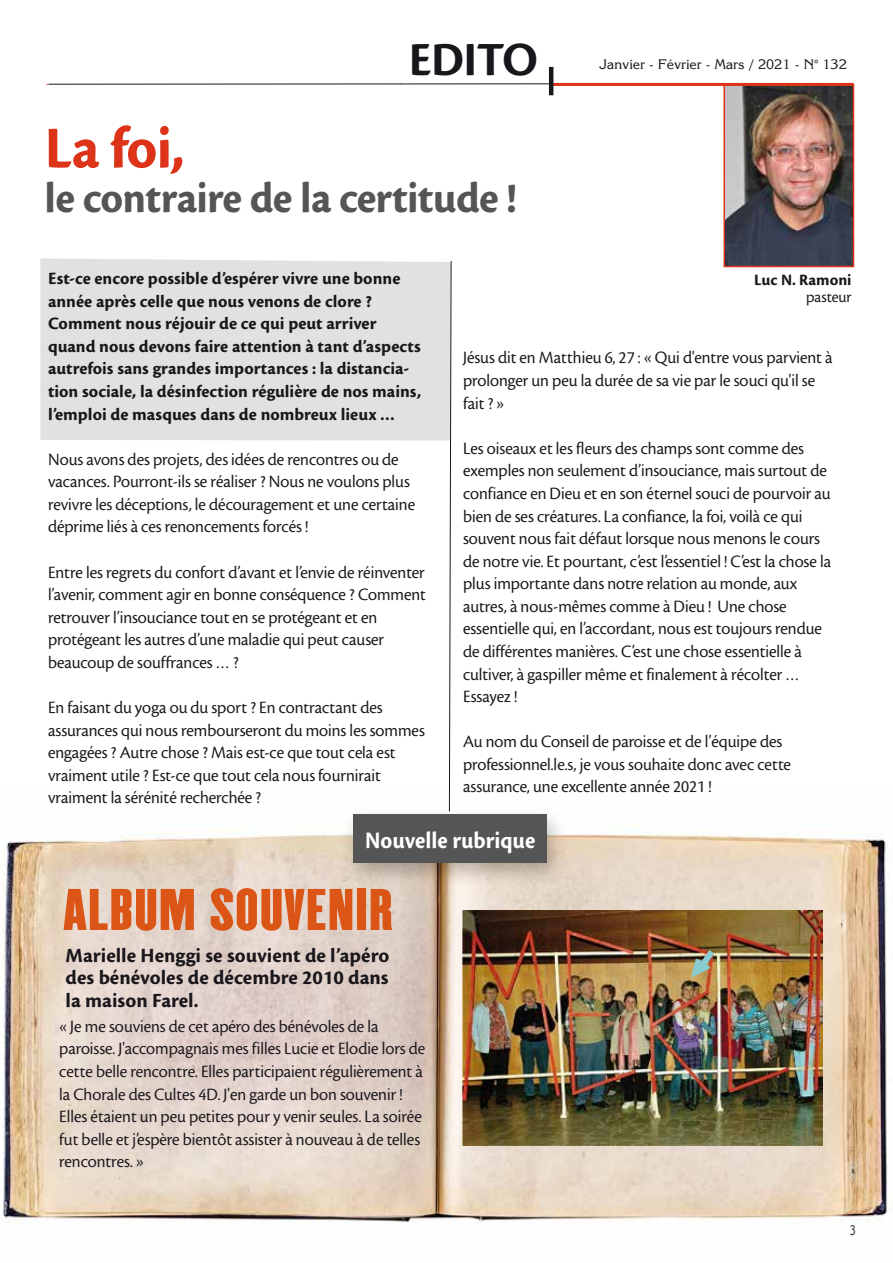
<style>
.page{position:relative;width:893px;height:1263px;background:#fff}
.page>*{position:absolute;margin:0;border:0;box-sizing:border-box;transform-origin:0 0}
.t1{font:61.5px "Cronos MM 700 11";color:#dc3319}
.t2{font:51.3px "Elliot One";color:#db5517;scale:1.37 1}
.t3{font:49.5px "Cronos MM 700 72";letter-spacing:-.005em;color:#1a171c}
.t4{font:45px "Cronos MM 700 11";letter-spacing:-.015em;color:#565556}
.t5{font:24.6px "Cronos MM 700 11";color:#fff;scale:.93 1}
.t6{font:21px/22.6px "Cronos MM 700 11";color:#1a171c;text-align:justify}
.t7{font:18px/22.5px "Cronos MM 408 72";color:#1a171c}
.t8{font:18px/22.5px "Cronos MM 700 11";color:#1a171c}
.t9{font:16.5px "Cronos MM 700 11";color:#1a171c}
.t10{font:16.5px "Cronos MM 408 72";color:#1a171c}
.t11{font:13.5px "Korinna";letter-spacing:-.005em;color:#1a171c}
.t12{font:13.5px "Korinna";letter-spacing:-.005em;color:#1a171c;scale:.67 1}
.s1{font-family:"Myriad Pro"}
</style>
<div class="page">
<img style="left:2px;top:794px;width:891px;height:429px">
<img style="left:726px;top:87px;width:125px;height:177px">
<div style="left:40px;top:258px;width:409px;height:183px;background:#e1e2df"></div>
<hr style="left:48px;top:83px;width:527px;height:2px;background:#1a171c">
<svg style="left:449px;top:261px;width:2px;height:538px"></svg>
<div style="left:723px;top:84px;width:131px;height:183px;border:2px solid #dc3319"></div>
<svg style="left:527px;top:794px;width:2px;height:116px"></svg>
<div style="left:552px;top:83px;width:301px;height:3px;border:2px solid #dc3319"></div>
<hr style="left:549px;top:67px;width:4px;height:28px;background:#1a171c">
<img style="left:335px;top:799px;width:238px;height:94px">
<div style="left:353px;top:814px;width:194px;height:49px;background:#565556"></div>
<img style="left:462px;top:910px;width:361px;height:235px">
<svg style="left:691px;top:943px;width:29px;height:35px"></svg>
<h3 class="t3" style="left:409px;top:33px;width:130px">EDITO</h3>
<h1 class="t1" style="left:45px;top:114px;width:141px">La foi,</h1>
<h3 class="t4" style="left:45px;top:173px;width:474px">le contraire de la certitude !</h3>
<p class="t11" style="left:599px;top:56px;width:249px">Janvier - Février - Mars / 2021 - N<span class="s1">°</span> 132</p>
<p class="t8" style="left:48px;top:267px;width:375px">Est-ce encore possible d’espérer vivre une bonne année après celle que nous venons de clore ?<br>Comment nous réjouir de ce qui peut arriver quand nous devons faire attention à tant d’aspects autrefois sans grandes importances : la distancia&shy;tion sociale, la désinfection régulière de nos mains, l’emploi de masques dans de nombreux lieux …</p>
<p class="t7" style="left:48px;top:448px;width:369px">Nous avons des projets, des idées de rencontres ou de vacances. Pourront-ils se réaliser ? Nous ne voulons plus revivre les déceptions, le découragement et une certaine déprime liés à ces renoncements forcés !</p>
<p class="t7" style="left:48px;top:561px;width:379px">Entre les regrets du confort d’avant et l’envie de réinventer l’avenir, comment agir en bonne conséquence ? Comment retrouver l’insouciance tout en se protégeant et en protégeant les autres d’une maladie qui peut causer beaucoup de souffrances … ?</p>
<p class="t7" style="left:48px;top:696px;width:378px">En faisant du yoga ou du sport ? En contractant des assurances qui nous rembourseront du moins les sommes engagées ? Autre chose ? Mais est-ce que tout cela est vraiment utile ? Est-ce que tout cela nous fournirait vraiment la sérénité recherchée ?</p>
<p class="t9" style="left:754px;top:271px;width:99px">Luc N. Ramoni</p>
<p class="t10" style="left:806px;top:288px;width:47px">pasteur</p>
<p class="t7" style="left:463px;top:347px;width:371px">Jésus dit en Matthieu 6, 27 : « Qui d'entre vous parvient à prolonger un peu la durée de sa vie par le souci qu'il se fait ? »</p>
<p class="t7" style="left:463px;top:437px;width:370px">Les oiseaux et les fleurs des champs sont comme des exemples non seulement d’insouciance, mais surtout de confiance en Dieu et en son éternel souci de pourvoir au bien de ses créatures. La confiance, la foi, voilà ce qui souvent nous fait défaut lorsque nous menons le cours de notre vie. Et pourtant, c’est l’essentiel ! C’est la chose la plus importante dans notre relation au monde, aux autres, à nous-mêmes comme à Dieu ! Une chose essentielle qui, en l’accordant, nous est toujours rendue de différentes manières. C’est une chose essentielle à cultiver, à gaspiller même et finalement à récolter … Essayez !</p>
<p class="t7" style="left:463px;top:731px;width:330px">Au nom du Conseil de paroisse et de l’équipe des professionnel.le.s, je vous souhaite donc avec cette assurance, une excellente année 2021 !</p>
<h3 class="t5" style="left:365px;top:826px;width:184px">Nouvelle rubrique</h3>
<h2 class="t2" style="left:62px;top:876px;width:243px">ALBUM SOUVENIR</h2>
<p class="t6" style="left:66px;top:944px;width:325px">Marielle Henggi se souvient de l’apéro des bénévoles de décembre 2010 dans la maison Farel.</p>
<p class="t7" style="left:59px;top:1015px;width:368px">« Je me souviens de cet apéro des bénévoles de la paroisse. J'accompagnais mes filles Lucie et Elodie lors de cette belle rencontre. Elles participaient régulièrement à la Chorale des Cultes 4D. J'en garde un bon souvenir !<br>Elles étaient un peu petites pour y venir seules. La soirée fut belle et j’espère bientôt assister à nouveau à de telles rencontres. »</p>
<p class="t12" style="left:850px;top:1221px;width:10px">3</p>
</div>
